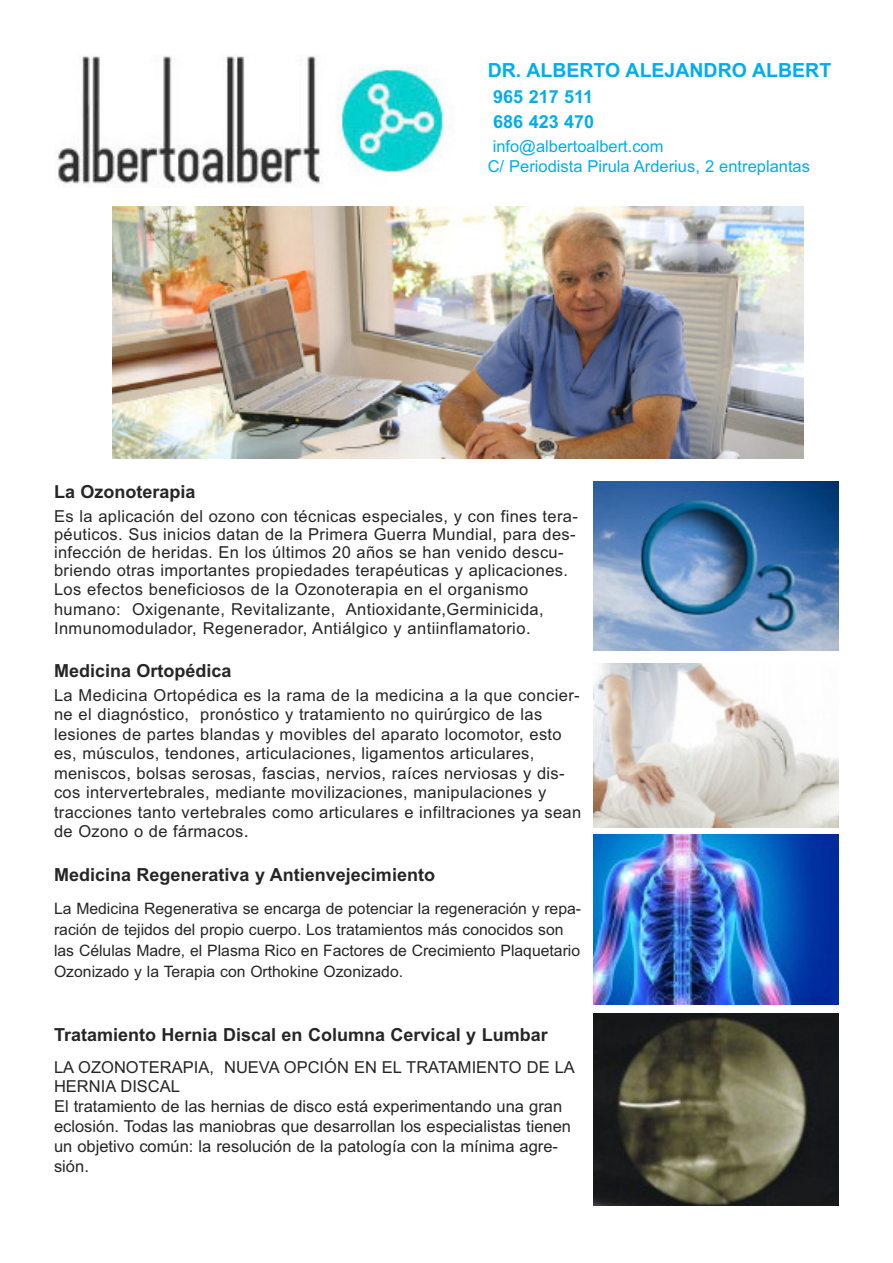
<style>
.page{position:relative;width:893px;height:1263px;background:#fff}
.page>*{position:absolute;margin:0;border:0;box-sizing:border-box;transform-origin:0 0}
.t1{font:700 19.5px "Arial";color:#00aded}
.t2{font:700 18px "Arial";color:#272627}
.t3{font:700 18px/25.5px "Arial";color:#00aded}
.t4{font:16.5px/19.5px "Arial";letter-spacing:.02em;color:#272627}
.t5{font:16.5px/19.8px "Arial";color:#272627}
.t6{font:16.5px/19.8px "Arial";color:#00aded}
.t7{font:15.75px/21px "Arial";color:#272627}
.s1{font-size:18px}
</style>
<div class="page">
<img style="left:58px;top:56px;width:395px;height:129px">
<img style="left:593px;top:481px;width:246px;height:170px">
<img style="left:593px;top:664px;width:246px;height:164px">
<img style="left:593px;top:835px;width:246px;height:169px">
<div style="left:593px;top:1012px;width:246px;height:197px;background:linear-gradient(to right,#fff,#fff)"></div>
<img style="left:593px;top:1013px;width:246px;height:192px">
<img style="left:113px;top:206px;width:690px;height:252px">
<p class="t1" style="left:488px;top:59px;width:345px">dr. alberto alejandro albert</p>
<p class="t3" style="left:493px;top:84px;width:103px">965 217 511<br>686 423 470</p>
<p class="t6" style="left:488px;top:137px;width:324px;text-indent:5px">info@albertoalbert.com<br>C/ Periodista Pirula Arderius, 2 entreplantas</p>
<p class="t2" style="left:54px;top:481px;width:143px">la ozonoterapia</p>
<p class="t4" style="left:54px;top:507px;width:525px;line-height:18px">Es la aplicación del ozono con técnicas especiales, y con fines tera&shy;péuticos. Sus inicios datan de la Primera Guerra Mundial, para des&shy;infección de heridas. En los últimos 20 años se han venido descu&shy;briendo otras importantes propiedades terapéuticas y aplicaciones.</p>
<p class="t4" style="left:54px;top:580px;width:491px">Los efectos beneficiosos de la Ozonoterapia en el organismo humano: Oxigenante, Revitalizante, Antioxidante,Germinicida,<br>Inmunomodulador, Regenerador, Antiálgico y antiinflamatorio.</p>
<p class="t2" style="left:54px;top:660px;width:179px">Medicina ortopédica</p>
<p class="t4" style="left:54px;top:685px;width:529px">La Medicina Ortopédica es la rama de la medicina a la que concier&shy;ne el diagnóstico, pronóstico y tratamiento no quirúrgico de las lesiones de partes blandas y movibles del aparato locomotor, esto es, músculos, tendones, articulaciones, ligamentos articulares, meniscos, bolsas serosas, fascias, nervios, raíces nerviosas y dis&shy;cos intervertebrales, mediante movilizaciones, manipulaciones y tracciones tanto vertebrales como articulares e infiltraciones ya sean de Ozono o de fármacos<span class="s1">.</span></p>
<p class="t2" style="left:54px;top:864px;width:382px">Medicina regenerativa y antienvejecimiento</p>
<p class="t7" style="left:54px;top:898px;width:529px">La Medicina Regenerativa se encarga de potenciar la regeneración y repa&shy;ración de tejidos del propio cuerpo. Los tratamientos más conocidos son las Células Madre, el Plasma Rico en Factores de Crecimiento Plaquetario Ozonizado y la Terapia con Orthokine Ozonizado.</p>
<p class="t2" style="left:54px;top:1024px;width:495px">tratamiento Hernia discal en columna cervical y lumbar</p>
<p class="t5" style="left:54px;top:1057px;width:522px">LA OZONOTERAPIA, NUEVA OPCIÓN EN EL TRATAMIENTO DE LA HERNIA DISCAL<br>El tratamiento de las hernias de disco está experimentando una gran eclosión. Todas las maniobras que desarrollan los especialistas tienen un objetivo común: la resolución de la patología con la mínima agre&shy;sión.</p>
</div>
